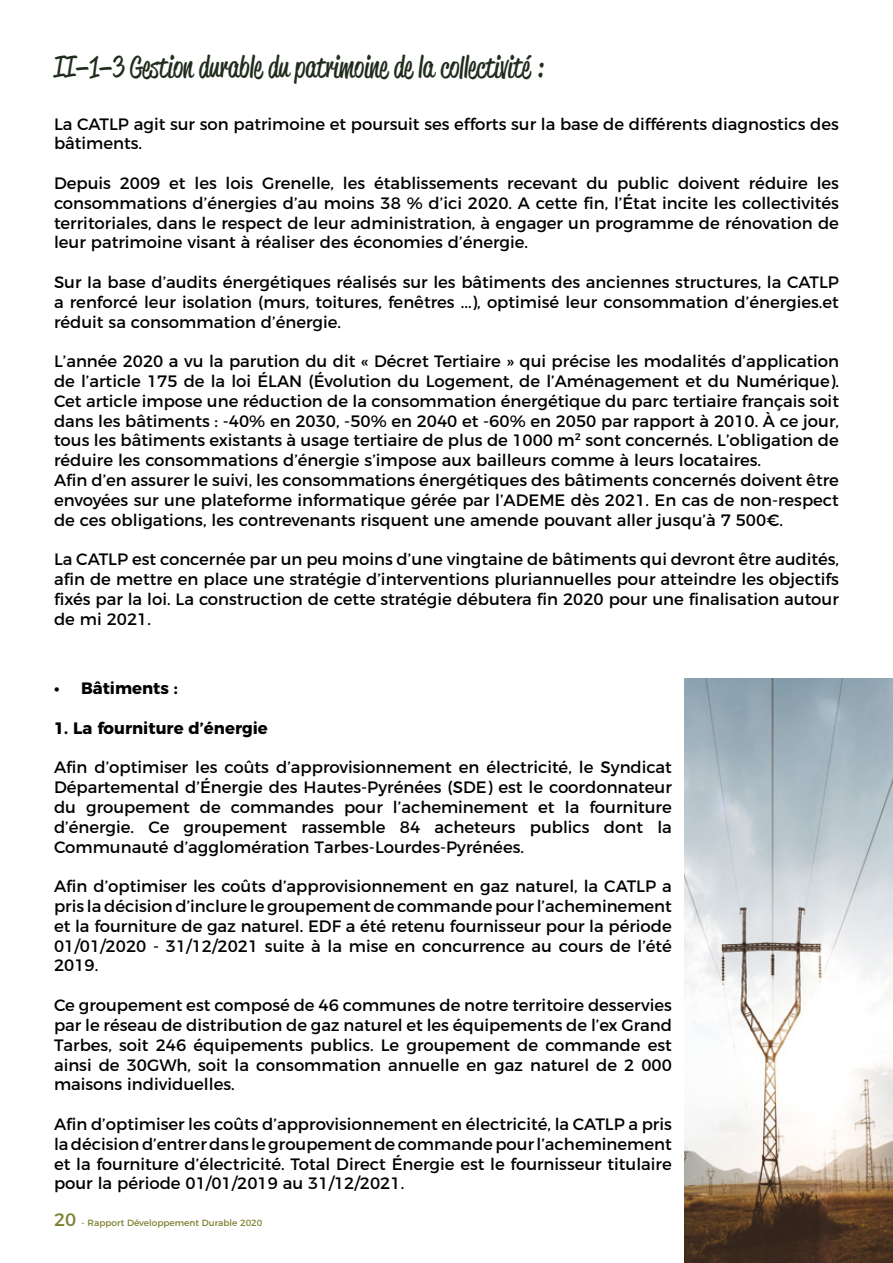
<style>
.page{position:relative;width:893px;height:1263px;background:#fff}
.page>*{position:absolute;margin:0;border:0;box-sizing:border-box;transform-origin:0 0}
.t1{font:30px "Reklame Script";color:#212d1c}
.t2{font:16.5px/19.8px "Montserrat";color:#000;text-align:justify}
.t3{font:700 16.5px "Montserrat";color:#000}
.t4{font:9px "Montserrat";color:#7d7f2d}
.s1{font-size:18px}
</style>
<div class="page">
<img style="left:685px;top:678px;width:208px;height:585px">
<h1 class="t1" style="left:54px;top:46px;width:491px">II–1–3 Gestion durable du patrimoine de la collectivité :</h1>
<p class="t2" style="left:54px;top:112px;width:786px">La CATLP agit sur son patrimoine et poursuit ses efforts sur la base de différents diagnostics des bâtiments.</p>
<p class="t2" style="left:54px;top:172px;width:786px">Depuis 2009 et les lois Grenelle, les établissements recevant du public doivent réduire les consommations d’énergies d’au moins 38 % d’ici 2020. A cette fin, l’État incite les collectivités territoriales, dans le respect de leur administration, à engager un programme de rénovation de leur patrimoine visant à réaliser des économies d’énergie.</p>
<p class="t2" style="left:54px;top:271px;width:786px">Sur Ia base d’audits énergétiques réalisés sur les bâtiments des anciennes structures, la CATLP a renforcé leur isolation (murs, toitures, fenêtres ...), optimisé leur consommation d’énergies.et réduit sa consommation d’énergie.</p>
<p class="t2" style="left:54px;top:350px;width:787px;text-align:left">L’année 2020 a vu la parution du dit « Décret Tertiaire » qui précise les modalités d’application de l’article 175 de la loi ÉLAN (Évolution du Logement, de l’Aménagement et du Numérique).<br>Cet article impose une réduction de la consommation énergétique du parc tertiaire français soit dans les bâtiments : -40% en 2030, -50% en 2040 et -60% en 2050 par rapport à 2010. À ce jour, tous les bâtiments existants à usage tertiaire de plus de 1000 m² sont concernés. L’obligation de réduire les consommations d’énergie s’impose aux bailleurs comme à leurs locataires.<br>Afin d’en assurer le suivi, les consommations énergétiques des bâtiments concernés doivent être envoyées sur une plateforme informatique gérée par l’ADEME dès 2021. En cas de non-respect de ces obligations, les contrevenants risquent une amende pouvant aller jusqu’à 7 500€.</p>
<p class="t2" style="left:54px;top:548px;width:786px">La CATLP est concernée par un peu moins d’une vingtaine de bâtiments qui devront être audités, afin de mettre en place une stratégie d’interventions pluriannuelles pour atteindre les objectifs fixés par la loi. La construction de cette stratégie débutera fin 2020 pour une finalisation autour de mi 2021.</p>
<p class="t3" style="left:54px;top:675px;width:126px">• Bâtiments :</p>
<p class="t3" style="left:54px;top:714px;width:215px">1. La fourniture d’énergie</p>
<p class="t2" style="left:54px;top:756px;width:619px">Afin d’optimiser les coûts d’approvisionnement en électricité, le Syndicat Départemental d’Énergie des Hautes-Pyrénées (SDE) est le coordonnateur du groupement de commandes pour l’acheminement et la fourniture d’énergie. Ce groupement rassemble 84 acheteurs publics dont la Communauté d’agglomération Tarbes-Lourdes-Pyrénées.</p>
<p class="t2" style="left:54px;top:875px;width:619px">Afin d’optimiser les coûts d’approvisionnement en gaz naturel, la CATLP a pris la décision d’inclure le groupement de commande pour l’acheminement et la fourniture de gaz naturel. EDF a été retenu fournisseur pour la période 01/01/2020 - 31/12/2021 suite à la mise en concurrence au cours de l’été 2019.</p>
<p class="t2" style="left:54px;top:994px;width:619px">Ce groupement est composé de 46 communes de notre territoire desservies par le réseau de distribution de gaz naturel et les équipements de l’ex Grand Tarbes, soit 246 équipements publics. Le groupement de commande est ainsi de 30GWh, soit la consommation annuelle en gaz naturel de 2 000 maisons individuelles.</p>
<p class="t2" style="left:54px;top:1113px;width:619px">Afin d’optimiser les coûts d’approvisionnement en électricité, la CATLP a pris la décision d’entrer dans le groupement de commande pour l’acheminement et la fourniture d’électricité. Total Direct Énergie est le fournisseur titulaire pour la période 01/01/2019 au 31/12/2021.</p>
<p class="t4" style="left:54px;top:1216px;width:210px"><span class="s1">20</span> - Rapport Développement Durable 2020</p>
</div>
